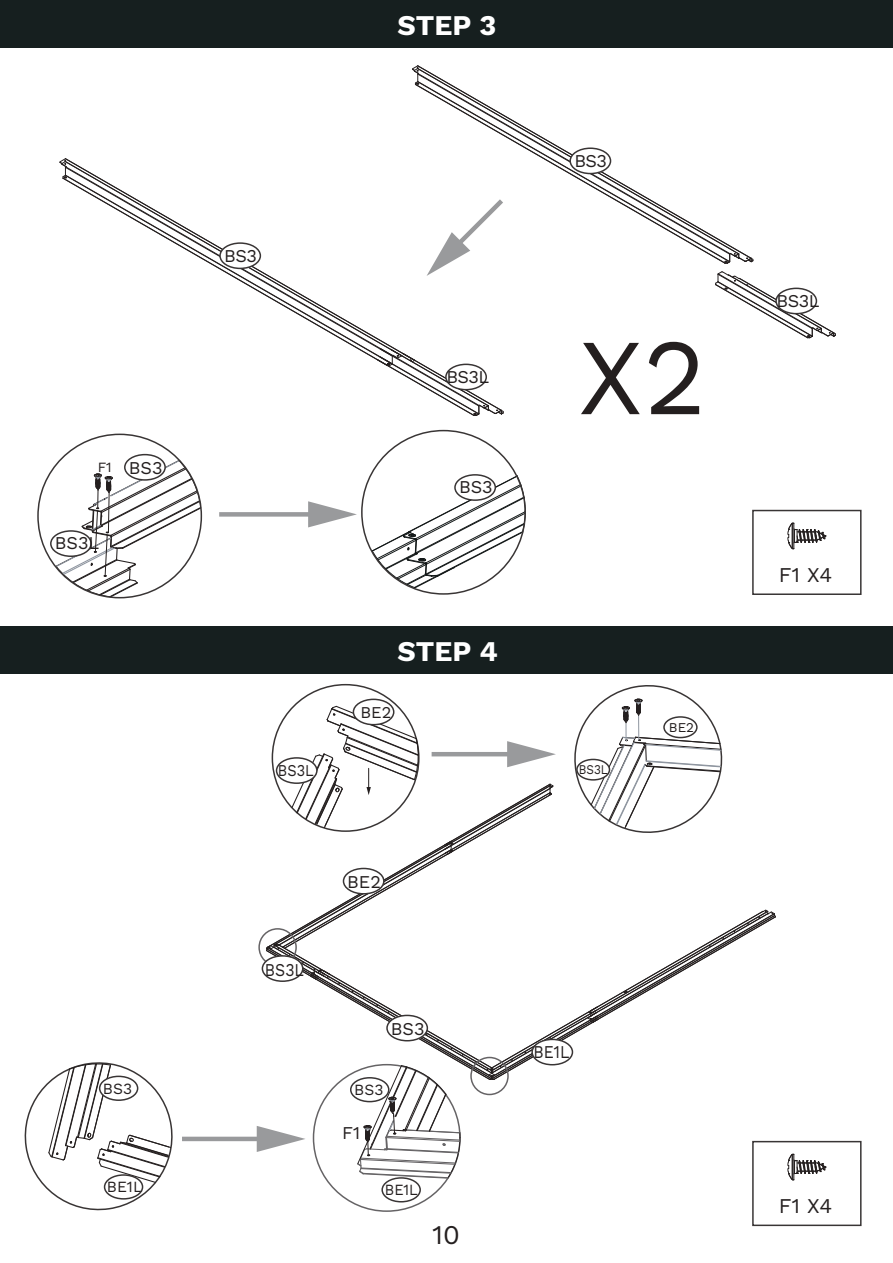
<style>
.page{position:relative;width:893px;height:1263px;background:#fff}
.page>*{position:absolute;margin:0;border:0;box-sizing:border-box;transform-origin:0 0}
.t1{font:108px "Work Sans";color:#241f1f}
.t2{font:28.5px "Work Sans";color:#fff}
.t3{font:27px "Work Sans";color:#241f1f}
.t4{font:21px "Work Sans";color:#241f1f}
.t5{font:18px "Work Sans";color:#241f1f}
.t6{font:18px "Work Sans";color:#241f1f;scale:.88 1}
.t7{font:16.5px "Work Sans";color:#241f1f;scale:.88 1}
.t8{font:16.5px "Work Sans";color:#241f1f}
.t9{font:15.6px "Work Sans";color:#241f1f}
.t10{font:15.6px "Work Sans";color:#241f1f;scale:.93 1}
.t11{font:13.5px "Work Sans";color:#241f1f}
.t12{font:13.35px "Work Sans";color:#241f1f;scale:.88 1}
.s1{font-size:14.1px}
</style>
<div class="page">
<svg style="left:787px;top:522px;width:40px;height:27px"></svg>
<div style="left:0;top:0;width:893px;height:47px;background:#161f1f"></div>
<div style="left:752px;top:510px;width:109px;height:85px;border:2px solid #393535"></div>
<svg style="left:787px;top:1153px;width:40px;height:27px"></svg>
<div style="left:752px;top:1141px;width:109px;height:85px;border:2px solid #393535"></div>
<div style="left:0;top:626px;width:893px;height:47px;background:#161f1f"></div>
<svg style="left:427px;top:264px;width:20px;height:12px"></svg>
<svg style="left:415px;top:84px;width:311px;height:180px"></svg>
<svg style="left:412px;top:65px;width:7px;height:20px"></svg>
<svg style="left:715px;top:271px;width:121px;height:68px"></svg>
<svg style="left:724px;top:253px;width:30px;height:11px"></svg>
<svg style="left:63px;top:178px;width:325px;height:182px"></svg>
<svg style="left:59px;top:158px;width:8px;height:21px"></svg>
<svg style="left:377px;top:348px;width:127px;height:68px"></svg>
<div style="left:570px;top:148px;width:40px;height:26px;background:#fff;border-radius:50%"></div>
<div style="left:569px;top:147px;width:42px;height:27px;border:2px solid #393535;border-radius:50%"></div>
<div style="left:220px;top:243px;width:40px;height:25px;background:#fff;border-radius:50%"></div>
<div style="left:219px;top:242px;width:42px;height:27px;border:2px solid #393535;border-radius:50%"></div>
<div style="left:776px;top:288px;width:40px;height:26px;background:#fff;border-radius:50%"></div>
<div style="left:775px;top:288px;width:42px;height:26px;border:2px solid #393535;border-radius:50%"></div>
<div style="left:446px;top:364px;width:40px;height:26px;background:#fff;border-radius:50%"></div>
<div style="left:445px;top:364px;width:42px;height:26px;border:2px solid #393535;border-radius:50%"></div>
<div style="left:219px;top:512px;width:98px;height:5px;background:#999a9c"></div>
<svg style="left:308px;top:501px;width:49px;height:26px"></svg>
<svg style="left:371px;top:475px;width:155px;height:114px"></svg>
<div style="left:50px;top:530px;width:42px;height:27px;border:2px solid #393535;border-radius:50%"></div>
<div style="left:124px;top:454px;width:42px;height:27px;border:2px solid #393535;border-radius:50%"></div>
<div style="left:455px;top:475px;width:40px;height:25px;background:#fff;border-radius:50%"></div>
<div style="left:454px;top:474px;width:42px;height:27px;border:2px solid #393535;border-radius:50%"></div>
<svg style="left:55px;top:459px;width:147px;height:139px"></svg>
<hr style="left:182px;top:1137px;width:84px;height:4px;background:#999a9c">
<svg style="left:24px;top:1062px;width:149px;height:149px"></svg>
<div style="left:381px;top:1177px;width:40px;height:25px;border:2px solid #393535;border-radius:50%"></div>
<div style="left:104px;top:1174px;width:39px;height:25px;border:2px solid #393535;border-radius:50%"></div>
<div style="left:100px;top:1076px;width:38px;height:24px;background:#fff;border-radius:50%"></div>
<div style="left:99px;top:1075px;width:39px;height:26px;border:2px solid #393535;border-radius:50%"></div>
<svg style="left:257px;top:683px;width:519px;height:496px"></svg>
<p class="t5" style="left:98px;top:454px;width:66px"><span class="s1">F1</span> BS3</p>
<p class="t5" style="left:55px;top:529px;width:46px">BS3L</p>
<p class="t9" style="left:103px;top:1076px;width:31px">BS3</p>
<p class="t9" style="left:107px;top:1175px;width:37px">BE1L</p>
<p class="t5" style="left:224px;top:242px;width:34px">BS3</p>
<h2 class="t2" style="left:397px;top:4px;width:101px">STEP 3</h2>
<p class="t5" style="left:446px;top:363px;width:44px">BS3L</p>
<p class="t5" style="left:459px;top:473px;width:35px">BS3</p>
<p class="t5" style="left:574px;top:148px;width:34px">BS3</p>
<h1 class="t1" style="left:578px;top:295px;width:129px">X2</h1>
<h2 class="t2" style="left:397px;top:629px;width:102px">STEP 4</h2>
<p class="t8" style="left:360px;top:700px;width:32px">BE2</p>
<p class="t7" style="left:278px;top:758px;width:42px">BS3L</p>
<p class="t12" style="left:579px;top:759px;width:35px">BS3L</p>
<p class="t6" style="left:265px;top:956px;width:46px">BS3L</p>
<p class="t5" style="left:347px;top:868px;width:35px">BE2</p>
<p class="t5" style="left:391px;top:1015px;width:35px">BS3</p>
<p class="t9" style="left:354px;top:1078px;width:31px">BS3</p>
<p class="t5" style="left:342px;top:1119px;width:20px">F1</p>
<p class="t10" style="left:385px;top:1178px;width:37px">BE1L</p>
<h3 class="t3" style="left:432px;top:1214px;width:29px">10</h3>
<p class="t6" style="left:533px;top:1038px;width:42px">BE1L</p>
<p class="t11" style="left:669px;top:717px;width:27px">BE2</p>
<p class="t5" style="left:776px;top:287px;width:44px">BS3L</p>
<p class="t4" style="left:779px;top:559px;width:55px">F1 X4</p>
<p class="t4" style="left:779px;top:1190px;width:55px">F1 X4</p>
</div>
